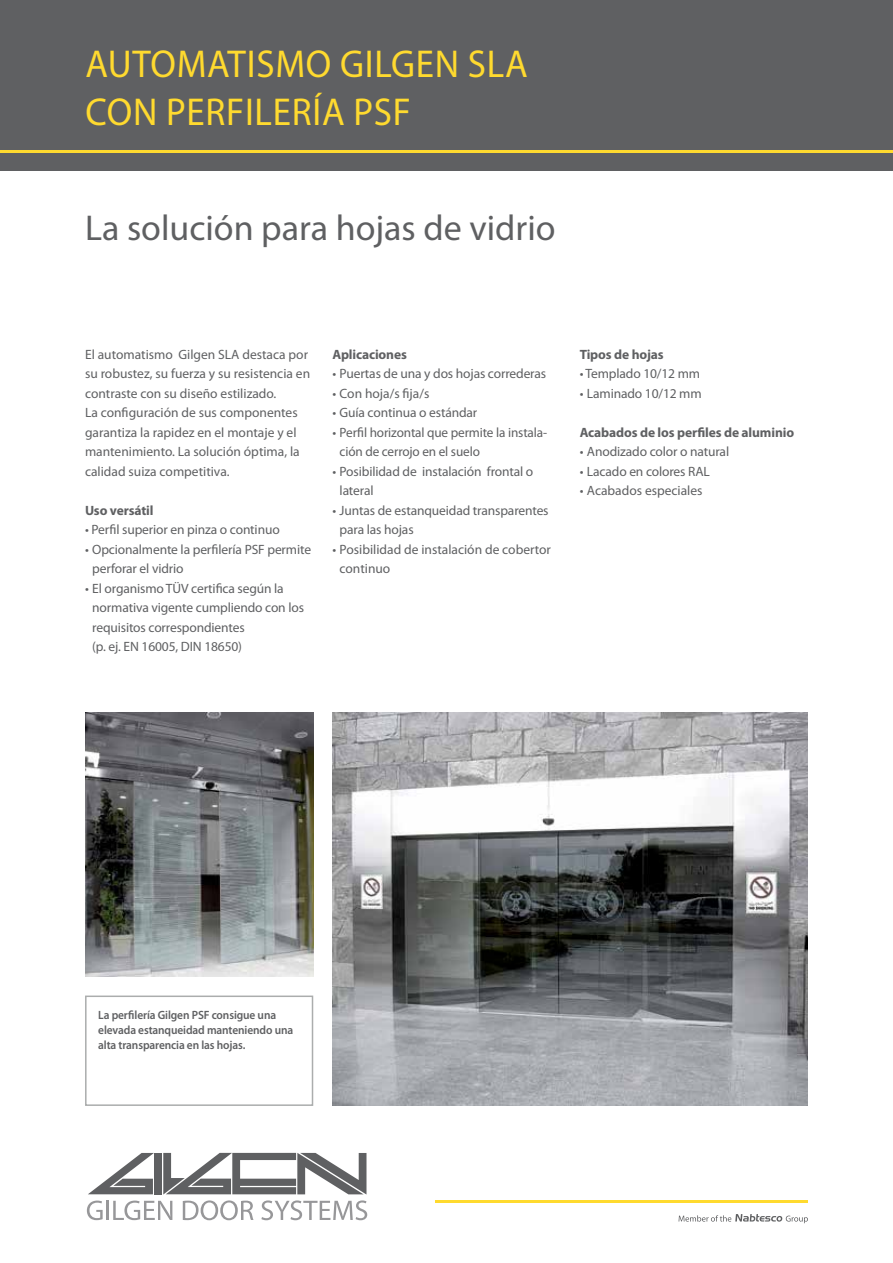
<style>
.page{position:relative;width:893px;height:1263px;background:#fff}
.page>*{position:absolute;margin:0;border:0;box-sizing:border-box;transform-origin:0 0}
.t1{font:39px/48px "Myriad Pro";letter-spacing:.02em;color:#ffda2f;scale:.95 1}
.t2{font:36px "Myriad Pro";color:#5f6062}
.t3{font:13.5px/19.5px "Myriad Pro";letter-spacing:-.01em;color:#5f6062}
.t4{font:700 13.5px "Myriad Pro";letter-spacing:-.01em;color:#5f6062}
.t5{font:600 12px/15px "Myriad Pro";letter-spacing:-.01em;color:#5f6062;scale:.95 1}
</style>
<div class="page">
<svg style="left:88px;top:1153px;width:66px;height:41px"></svg>
<div style="left:154px;top:1153px;width:8px;height:41px;background:#5f6062"></div>
<svg style="left:163px;top:1153px;width:203px;height:41px"></svg>
<svg style="left:87px;top:1200px;width:16px;height:20px"></svg>
<hr style="left:106px;top:1201px;width:3px;height:19px;background:#979799">
<svg style="left:113px;top:1200px;width:59px;height:20px"></svg>
<svg style="left:183px;top:1200px;width:70px;height:20px"></svg>
<svg style="left:261px;top:1200px;width:106px;height:20px"></svg>
<svg style="left:679px;top:1214px;width:129px;height:9px"></svg>
<hr style="left:436px;top:1200px;width:372px;height:3px;background:#ffda2f">
<div style="left:0;top:0;width:893px;height:170px;background:#5f6062"></div>
<hr style="left:0;top:150px;width:893px;height:3px;background:#ffda2f">
<img style="left:85px;top:712px;width:228px;height:264px">
<img style="left:332px;top:712px;width:476px;height:394px">
<div style="left:85px;top:995px;width:228px;height:111px;border:2px solid #abadad"></div>
<h1 class="t1" style="left:85px;top:39px;width:467px">AUTOMATISMO GILGEN SLA<br>CON PERFILERÍA PSF</h1>
<h2 class="t2" style="left:85px;top:205px;width:472px">La solución para hojas de vidrio</h2>
<p class="t3" style="left:85px;top:344px;width:227px">El automatismo Gilgen SLA destaca por su robustez, su fuerza y su resistencia en contraste con su diseño estilizado.<br>La configuración de sus componentes garantiza la rapidez en el montaje y el mantenimiento. La solución óptima, la calidad suiza competitiva.</p>
<p class="t4" style="left:85px;top:501px;width:70px">Uso versátil</p>
<p class="t3" style="left:85px;top:520px;width:196px">• Perfil superior en pinza o continuo</p>
<p class="t3" style="left:92px;top:539px;width:220px;text-indent:-7px">• Opcionalmente la perfilería PSF permite perforar el vidrio</p>
<p class="t3" style="left:92px;top:578px;width:213px;text-indent:-7px">• El organismo TÜV certifica según la normativa vigente cumpliendo con los requisitos correspondientes<br>(p. ej. EN 16005, DIN 18650)</p>
<p class="t4" style="left:332px;top:345px;width:76px">Aplicaciones</p>
<p class="t3" style="left:332px;top:364px;width:215px">• Puertas de una y dos hojas correderas</p>
<p class="t3" style="left:332px;top:383px;width:99px">• Con hoja/s fija/s</p>
<p class="t3" style="left:332px;top:403px;width:146px">• Guía continua o estándar</p>
<p class="t3" style="left:340px;top:422px;width:209px;text-indent:-7px">• Perfil horizontal que permite la instala&shy;ción de cerrojo en el suelo</p>
<p class="t3" style="left:340px;top:461px;width:195px;text-indent:-7px">• Posibilidad de instalación frontal o lateral</p>
<p class="t3" style="left:340px;top:500px;width:211px;text-indent:-7px">• Juntas de estanqueidad transparentes para las hojas</p>
<p class="t3" style="left:340px;top:539px;width:213px;text-indent:-7px">• Posibilidad de instalación de cobertor continuo</p>
<p class="t4" style="left:580px;top:345px;width:86px">Tipos de hojas</p>
<p class="t3" style="left:580px;top:364px;width:122px">• Templado 10/12 mm</p>
<p class="t3" style="left:580px;top:383px;width:123px">• Laminado 10/12 mm</p>
<p class="t4" style="left:580px;top:423px;width:216px">Acabados de los perfiles de aluminio</p>
<p class="t3" style="left:580px;top:442px;width:151px">• Anodizado color o natural</p>
<p class="t3" style="left:580px;top:461px;width:132px">• Lacado en colores RAL</p>
<p class="t3" style="left:580px;top:481px;width:124px">• Acabados especiales</p>
<p class="t5" style="left:98px;top:1007px;width:207px">La perfilería Gilgen PSF consigue una elevada estanqueidad manteniendo una alta transparencia en las hojas.</p>
</div>
